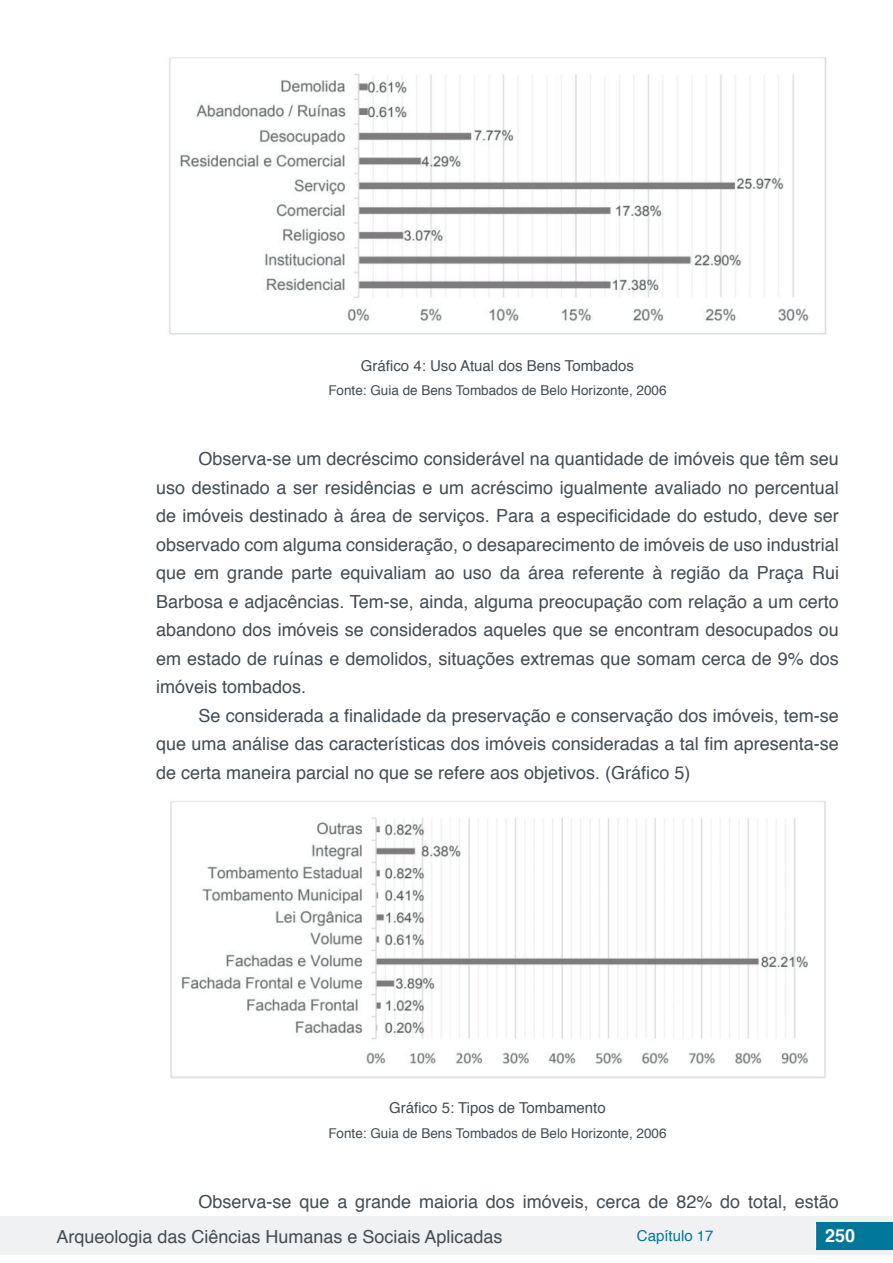
<style>
.page{position:relative;width:893px;height:1263px;background:#fff}
.page>*{position:absolute;margin:0;border:0;box-sizing:border-box;transform-origin:0 0}
.t1{font:18px/28.5px "Helvetica";color:#434c52;text-align:justify}
.t2{font:700 18px "Helvetica";color:#fff}
.t3{font:15px "Helvetica";color:#434c52}
.t4{font:15px "Helvetica";color:#007699}
.t5{font:13.5px "Helvetica";color:#434c52}
</style>
<div class="page">
<div style="left:1px;top:1216px;width:891px;height:38px;background:#f0f1f2"></div>
<div style="left:816px;top:1222px;width:77px;height:27px;background:#007699"></div>
<svg style="left:815px;top:1224px;width:1px;height:24px"></svg>
<img style="left:169px;top:57px;width:658px;height:278px">
<img style="left:170px;top:801px;width:656px;height:277px">
<p class="t3" style="left:361px;top:354px;width:275px">Gráfico 4: Uso Atual dos Bens Tombados</p>
<p class="t5" style="left:328px;top:380px;width:340px">Fonte: Guia de Bens Tombados de Belo Horizonte, 2006</p>
<p class="t1" style="left:156px;top:445px;width:684px;text-indent:43px">Observa-se um decréscimo considerável na quantidade de imóveis que têm seu uso destinado a ser residências e um acréscimo igualmente avaliado no percentual de imóveis destinado à área de serviços. Para a especificidade do estudo, deve ser observado com alguma consideração, o desaparecimento de imóveis de uso industrial que em grande parte equivaliam ao uso da área referente à região da Praça Rui Barbosa e adjacências. Tem-se, ainda, alguma preocupação com relação a um certo abandono dos imóveis se considerados aqueles que se encontram desocupados ou em estado de ruínas e demolidos, situações extremas que somam cerca de 9% dos imóveis tombados.</p>
<p class="t1" style="left:156px;top:702px;width:684px;text-indent:43px">Se considerada a finalidade da preservação e conservação dos imóveis, tem-se que uma análise das características dos imóveis consideradas a tal fim apresenta-se de certa maneira parcial no que se refere aos objetivos. (Gráfico 5)</p>
<p class="t3" style="left:389px;top:1096px;width:218px">Gráfico 5: Tipos de Tombamento</p>
<p class="t5" style="left:328px;top:1123px;width:340px">Fonte: Guia de Bens Tombados de Belo Horizonte, 2006</p>
<p class="t1" style="left:199px;top:1188px;width:642px">Observa-se que a grande maioria dos imóveis, cerca de 82% do total, estão</p>
<p class="t1" style="left:56px;top:1223px;width:448px">Arqueologia das Ciências Humanas e Sociais Aplicadas</p>
<p class="t4" style="left:637px;top:1224px;width:78px">Capítulo 17</p>
<p class="t2" style="left:825px;top:1221px;width:32px">250</p>
</div>
